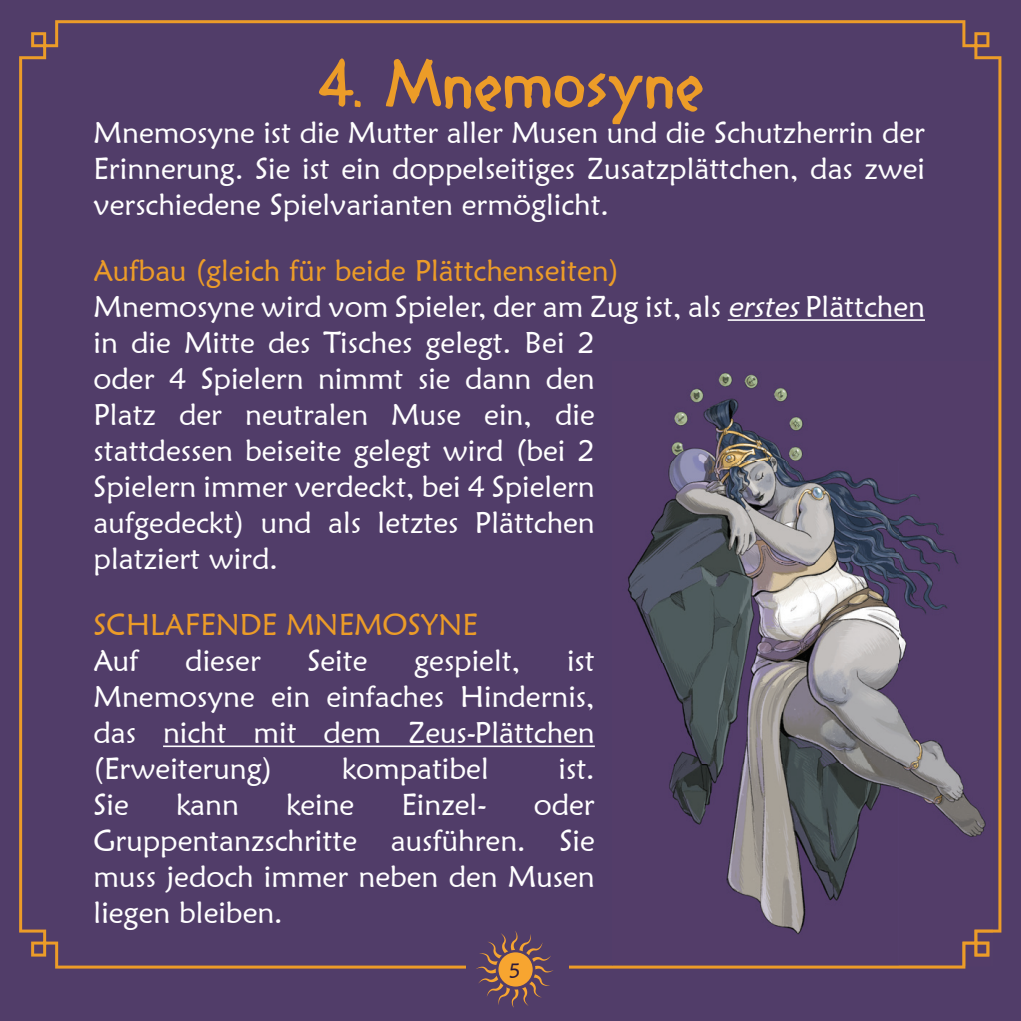
<style>
.page{position:relative;width:1021px;height:1021px;background:#fff}
.page>*{position:absolute;margin:0;border:0;box-sizing:border-box;transform-origin:0 0}
.t1{font:60px "Diogenes";letter-spacing:.03em;color:#ec9c28}
.t2{font:30px/36px "Maiandra GD";color:#fff;text-align:justify}
.t3{font:30px "Maiandra GD";color:#ec9c28}
.t4{font:21px "Maiandra GD";color:#2d1a3d}
.s1{color:#ec9c28}
.s2{font-style:italic}
</style>
<div class="page">
<div style="left:0;top:0;width:1020px;height:1020px;background:#513d69"></div>
<div style="left:19px;top:20px;width:982px;height:948px;background:#513d69"></div>
<div style="left:466px;top:929px;width:102px;height:78px;background:#513d69"></div>
<svg style="left:476px;top:931px;width:77px;height:76px"></svg>
<div style="left:498px;top:952px;width:34px;height:34px;background:#f7a530;border-radius:50%"></div>
<hr style="left:727px;top:319px;width:198px;height:2px;background:#fff">
<hr style="left:163px;top:745px;width:432px;height:2px;background:#fff">
<img style="left:612px;top:361px;width:381px;height:568px">
<div style="left:612px;top:929px;width:381px;height:37px;background:#533d69"></div>
<h1 class="t1" style="left:316px;top:51px;width:388px">4. Mnemosyne</h1>
<p class="t2" style="left:94px;top:114px;width:832px">Mnemosyne ist die Mutter aller Musen und die Schutzherrin der Erinnerung. Sie ist ein doppelseitiges Zusatzplättchen, das zwei verschiedene Spielvarianten ermöglicht.</p>
<p class="t2" style="left:94px;top:252px;width:833px;text-align:left"><span class="s1">Aufbau (gleich für beide Plättchenseiten)<br></span>Mnemosyne wird vom Spieler, der am Zug ist, als <span class="s2">erstes</span>Plättchen in die Mitte des Tisches gelegt. Bei 2<br>oder 4 Spielern nimmt sie dann den<br>Platz der neutralen Muse ein, die<br>stattdessen beiseite gelegt wird (bei 2<br>Spielern immer verdeckt, bei 4 Spielern<br>aufgedeckt) und als letztes Plättchen<br>platziert wird.</p>
<p class="t3" style="left:94px;top:606px;width:386px">SCHLAFENDE MNEMOSYNE</p>
<p class="t2" style="left:94px;top:642px;width:47px">Auf</p>
<p class="t2" style="left:185px;top:642px;width:77px">dieser</p>
<p class="t2" style="left:307px;top:642px;width:61px">Seite</p>
<p class="t2" style="left:414px;top:642px;width:108px">gespielt,</p>
<p class="t2" style="left:94px;top:642px;width:502px;text-indent:473px">ist Mnemosyne ein einfaches Hindernis, das nicht mit dem Zeus-Plättchen (Erweiterung)</p>
<p class="t2" style="left:342px;top:750px;width:148px">kompatibel</p>
<p class="t2" style="left:558px;top:750px;width:38px">ist.</p>
<p class="t2" style="left:94px;top:786px;width:502px;text-indent:440px">oder Gruppentanzschritte ausführen. Sie muss jedoch immer neben den Musen liegen bleiben.</p>
<p class="t2" style="left:94px;top:786px;width:37px">Sie</p>
<p class="t2" style="left:176px;top:786px;width:64px">kann</p>
<p class="t2" style="left:286px;top:786px;width:70px">keine</p>
<p class="t2" style="left:401px;top:786px;width:87px">Einzel-</p>
<p class="t4" style="left:509px;top:957px;width:13px">5</p>
</div>
